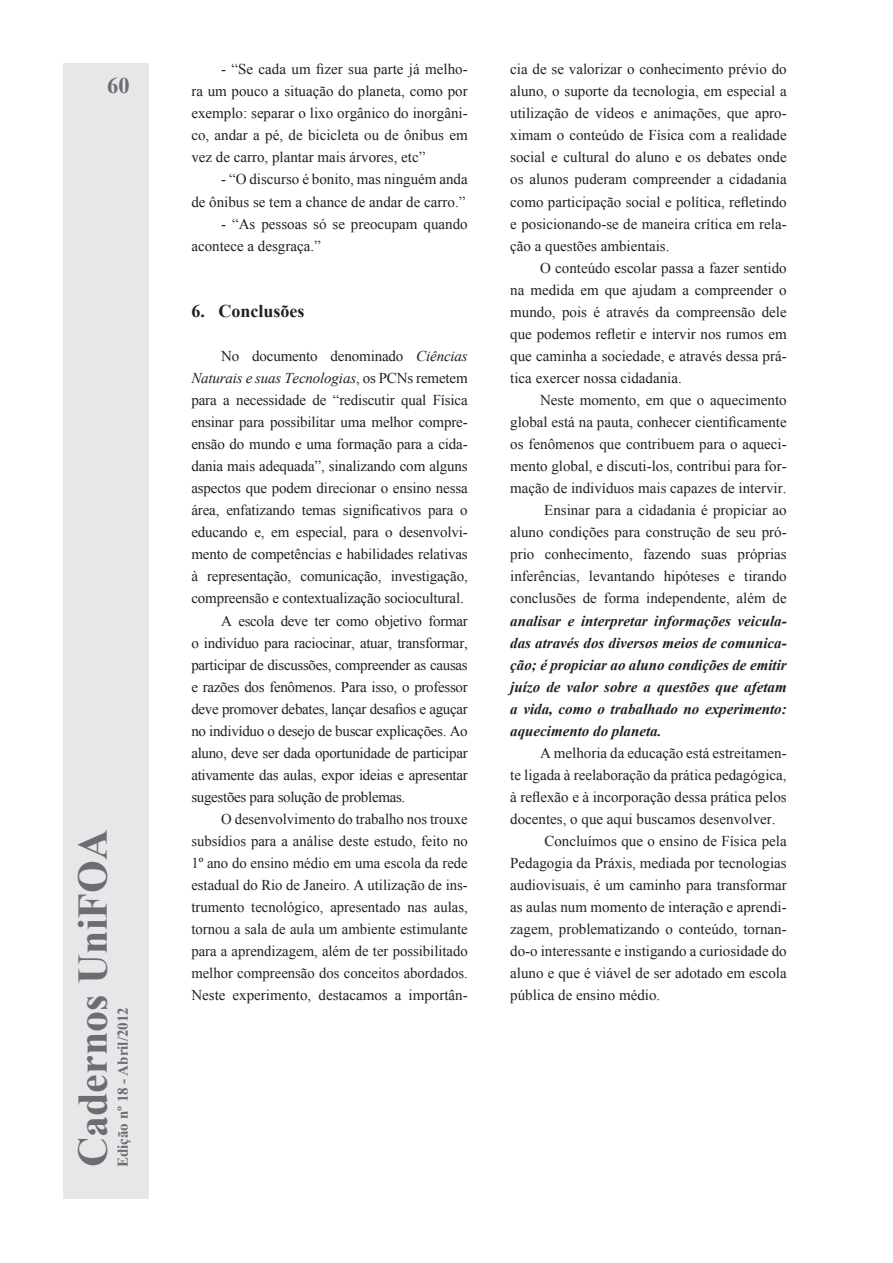
<style>
.page{position:relative;width:893px;height:1263px;background:#fff}
.page>*{position:absolute;margin:0;border:0;box-sizing:border-box;transform-origin:0 0}
.t1{font:700 42px "Times New Roman";color:#6c6d70}
.t2{font:700 22.5px "Times New Roman";color:#6c6d70}
.t3{font:700 18px "Times New Roman";color:#231f20}
.TEXTO_CORRIDO{font:15px/22px "Times New Roman";color:#231f20;text-align:justify}
.TEXTO_CORRIDO-2{font:italic 700 15px/22px "Times New Roman";color:#231f20;text-align:justify}
.t4{font:700 15px "Times New Roman";color:#6c6d70}
.s1{font-style:italic}
.s2{font-weight:400;font-style:normal}
</style>
<div class="page">
<div style="left:64px;top:64px;width:85px;height:1135px;background:#e6e7e9"></div>
<h2 class="t2" style="left:107px;top:70px;width:24px">60</h2>
<h1 class="t1" style="left:64px;top:1167px;width:339px;rotate:-90deg">Cadernos UniFOA</h1>
<p class="t4" style="left:113px;top:1167px;width:161px;rotate:-90deg">Edição nº 18 - Abril/2012</p>
<p class="TEXTO_CORRIDO" style="left:191px;top:58px;width:278px;text-indent:30px">- “Se cada um fizer sua parte já melho&shy;ra um pouco a situação do planeta, como por exemplo: separar o lixo orgânico do inorgâni&shy;co, andar a pé, de bicicleta ou de ônibus em vez de carro, plantar mais árvores, etc”</p>
<p class="TEXTO_CORRIDO" style="left:191px;top:168px;width:278px;text-align:right">- “O discurso é bonito, mas ninguém anda<br>de ônibus se tem a chance de andar de carro.”</p>
<p class="TEXTO_CORRIDO" style="left:191px;top:212px;width:278px;text-indent:30px">- “As pessoas só se preocupam quando acontece a desgraça.”</p>
<p class="t3" style="left:191px;top:298px;width:115px">6. Conclusões</p>
<p class="TEXTO_CORRIDO" style="left:191px;top:345px;width:278px;text-indent:30px">No documento denominado <span class="s1">Ciências Naturais e suas Tecnologias</span>, os PCNs remetem para a necessidade de “rediscutir qual Física ensinar para possibilitar uma melhor compre&shy;ensão do mundo e uma formação para a cida&shy;dania mais adequada”, sinalizando com alguns aspectos que podem direcionar o ensino nessa área, enfatizando temas significativos para o educando e, em especial, para o desenvolvi&shy;mento de competências e habilidades relativas à representação, comunicação, investigação, compreensão e contextualização sociocultural.</p>
<p class="TEXTO_CORRIDO" style="left:191px;top:609px;width:278px;text-indent:30px">A escola deve ter como objetivo formar o indivíduo para raciocinar, atuar, transformar, participar de discussões, compreender as causas e razões dos fenômenos. Para isso, o professor deve promover debates, lançar desafios e aguçar no indivíduo o desejo de buscar explicações. Ao aluno, deve ser dada oportunidade de participar ativamente das aulas, expor ideias e apresentar sugestões para solução de problemas.</p>
<p class="TEXTO_CORRIDO" style="left:191px;top:808px;width:278px;text-indent:30px">O desenvolvimento do trabalho nos trouxe subsídios para a análise deste estudo, feito no 1º ano do ensino médio em uma escola da rede estadual do Rio de Janeiro. A utilização de ins&shy;trumento tecnológico, apresentado nas aulas, tornou a sala de aula um ambiente estimulante para a aprendizagem, além de ter possibilitado melhor compreensão dos conceitos abordados.<br>Neste experimento, destacamos a importân-</p>
<p class="TEXTO_CORRIDO" style="left:510px;top:58px;width:278px">cia de se valorizar o conhecimento prévio do aluno, o suporte da tecnologia, em especial a utilização de vídeos e animações, que apro&shy;ximam o conteúdo de Física com a realidade social e cultural do aluno e os debates onde os alunos puderam compreender a cidadania como participação social e política, refletindo e posicionando-se de maneira crítica em rela&shy;ção a questões ambientais.</p>
<p class="TEXTO_CORRIDO" style="left:510px;top:256px;width:278px;text-indent:30px">O conteúdo escolar passa a fazer sentido na medida em que ajudam a compreender o mundo, pois é através da compreensão dele que podemos refletir e intervir nos rumos em que caminha a sociedade, e através dessa prá&shy;tica exercer nossa cidadania.</p>
<p class="TEXTO_CORRIDO" style="left:510px;top:389px;width:278px;text-indent:30px">Neste momento, em que o aquecimento global está na pauta, conhecer cientificamente os fenômenos que contribuem para o aqueci&shy;mento global, e discuti-los, contribui para for&shy;mação de indivíduos mais capazes de intervir.</p>
<p class="TEXTO_CORRIDO-2" style="left:510px;top:499px;width:278px;text-indent:34px"><span class="s2">Ensinar para a cidadania é propiciar ao aluno condições para construção de seu pró&shy;prio conhecimento, fazendo suas próprias inferências, levantando hipóteses e tirando conclusões de forma independente, além de </span>analisar e interpretar informações veicula&shy;das através dos diversos meios de comunica&shy;ção; é propiciar ao aluno condições de emitir juízo de valor sobre a questões que afetam a vida, como o trabalhado no experimento: aquecimento do planeta.</p>
<p class="TEXTO_CORRIDO" style="left:510px;top:741px;width:278px;text-indent:30px">A melhoria da educação está estreitamen&shy;te ligada à reelaboração da prática pedagógica, à reflexão e à incorporação dessa prática pelos docentes, o que aqui buscamos desenvolver.</p>
<p class="TEXTO_CORRIDO" style="left:510px;top:830px;width:278px;text-indent:34px">Concluímos que o ensino de Física pela Pedagogia da Práxis, mediada por tecnologias audiovisuais, é um caminho para transformar as aulas num momento de interação e aprendi&shy;zagem, problematizando o conteúdo, tornan&shy;do-o interessante e instigando a curiosidade do aluno e que é viável de ser adotado em escola pública de ensino médio.</p>
</div>
